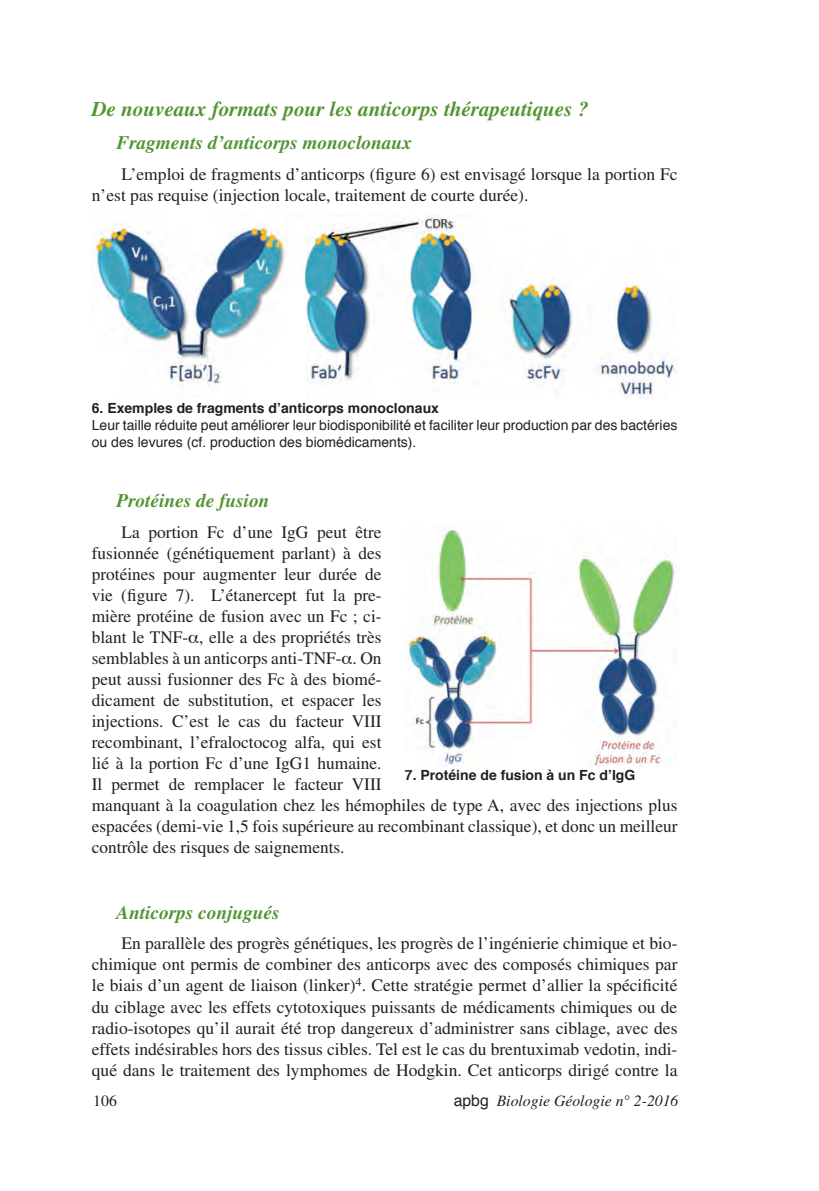
<style>
.page{position:relative;width:819px;height:1191px;background:#fff}
.page>*{position:absolute;margin:0;border:0;box-sizing:border-box;transform-origin:0 0}
.t1{font:italic 700 21px "Times";color:#539432}
.t2{font:italic 700 19.25px "Times";color:#539432}
.t3{font:17.5px/21px "Times";color:#231f20}
.t4{font:italic 15.75px "Times";color:#231f20}
.t5{font:15.75px "Times";color:#231f20}
.t6{font:14px/16.8px "Helvetica";color:#231f20}
.t7{font:700 14px "Helvetica";color:#231f20}
.s1{font-family:"Helvetica";font-style:normal}
</style>
<div class="page">
<img style="left:94px;top:214px;width:581px;height:185px">
<img style="left:407px;top:526px;width:268px;height:240px">
<p class="t1" style="left:92px;top:96px;width:498px">De nouveaux formats pour les anticorps thérapeutiques ?</p>
<p class="t2" style="left:117px;top:131px;width:297px">Fragments d’anticorps monoclonaux</p>
<p class="t3" style="left:92px;top:163px;width:587px;text-indent:30px">L’emploi de fragments d’anticorps (figure 6) est envisagé lorsque la portion Fc n’est pas requise (injection locale, traitement de courte durée).</p>
<p class="t7" style="left:92px;top:397px;width:348px">6. Exemples de fragments d’anticorps monoclonaux</p>
<p class="t6" style="left:92px;top:417px;width:587px">Leur taille réduite peut améliorer leur biodisponibilité et faciliter leur production par des bactéries ou des levures (cf. production des biomédicaments).</p>
<p class="t2" style="left:117px;top:489px;width:154px">Protéines de fusion</p>
<p class="t3" style="left:92px;top:522px;width:587px;text-indent:30px">La portion Fc d’une IgG peut être<br>fusionnée (génétiquement parlant) à des<br>protéines pour augmenter leur durée de<br>vie (figure 7). L’étanercept fut la pre-<br>mière protéine de fusion avec un Fc ; ci-<br>blant le TNF- , elle a des propriétés très<br>semblables à un anticorps anti-TNF- . On<br>peut aussi fusionner des Fc à des biomé-<br>dicament de substitution, et espacer les<br>injections. C’est le cas du facteur VIII<br>recombinant, l’efraloctocog alfa, qui est<br>lié à la portion Fc d’une IgG1 humaine.<br>Il permet de remplacer le facteur VIII<br>manquant à la coagulation chez les hémophiles de type A, avec des injections plus espacées (demi-vie 1,5 fois supérieure au recombinant classique), et donc un meilleur contrôle des risques de saignements.</p>
<p class="t7" style="left:405px;top:763px;width:232px">7. Protéine de fusion à un Fc d’IgG</p>
<p class="t2" style="left:117px;top:900px;width:165px">Anticorps conjugués</p>
<p class="t3" style="left:92px;top:933px;width:587px;text-align:justify;text-indent:30px">En parallèle des progrès génétiques, les progrès de l’ingénierie chimique et bio&shy;chimique ont permis de combiner des anticorps avec des composés chimiques par le biais d’un agent de liaison (linker)<sup>4</sup>. Cette stratégie permet d’allier la spécificité du ciblage avec les effets cytotoxiques puissants de médicaments chimiques ou de radio-isotopes qu’il aurait été trop dangereux d’administrer sans ciblage, avec des effets indésirables hors des tissus cibles. Tel est le cas du brentuximab vedotin, indi&shy;qué dans le traitement des lymphomes de Hodgkin. Cet anticorps dirigé contre la</p>
<p class="t5" style="left:93px;top:1091px;width:25px">106</p>
<p class="t4" style="left:453px;top:1092px;width:226px"><span class="s1">apbg</span> Biologie Géologie n° 2-2016</p>
</div>
